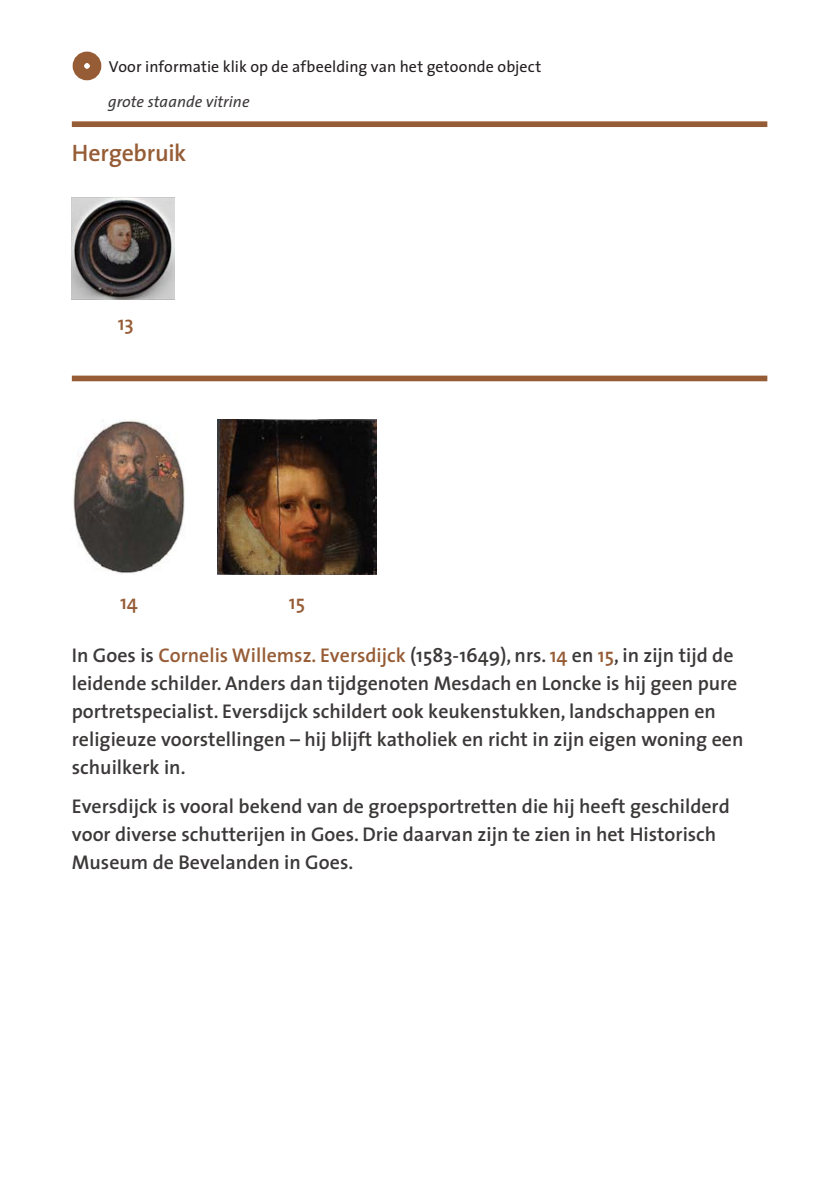
<style>
.page{position:relative;width:840px;height:1191px;background:#fff}
.page>*{position:absolute;margin:0;border:0;box-sizing:border-box;transform-origin:0 0}
.t1{font:600 24px "The Sans";letter-spacing:-.01em;color:#965c35}
.t2{font:600 20px/27.8px "The Sans";color:#3b3838}
.t3{font:600 20px "The Sans";color:#965c35}
.t4{font:16px "The Sans";letter-spacing:.005em;color:#231f20}
.t5{font:italic 16px "The Sans";letter-spacing:.005em;color:#3b3838}
.s1{color:#965c35}
</style>
<div class="page">
<div style="left:73px;top:52px;width:28px;height:28px;border:11px solid #965c35;border-radius:50%"></div>
<div style="left:72px;top:121px;width:694px;height:6px;background:#965c35"></div>
<div style="left:72px;top:375px;width:694px;height:6px;background:#965c35"></div>
<img style="left:218px;top:419px;width:158px;height:155px">
<img style="left:73px;top:419px;width:112px;height:155px">
<img style="left:72px;top:198px;width:102px;height:102px">
<p class="t4" style="left:109px;top:53px;width:433px">Voor informatie klik op de afbeelding van het getoonde object</p>
<p class="t5" style="left:108px;top:88px;width:143px">grote staande vitrine</p>
<p class="t1" style="left:72px;top:133px;width:116px">Hergebruik</p>
<p class="t3" style="left:118px;top:306px;width:18px">13</p>
<p class="t3" style="left:120px;top:585px;width:19px">14</p>
<p class="t3" style="left:289px;top:585px;width:18px">15</p>
<p class="t2" style="left:72px;top:641px;width:672px">In Goes is <span class="s1">Cornelis Willemsz. Eversdijck</span> (1583-1649), nrs. <span class="s1">14</span> en <span class="s1">15</span>, in zijn tijd de leidende schilder. Anders dan tijdgenoten Mesdach en Loncke is hij geen pure portretspecialist. Eversdijck schildert ook keukenstukken, landschappen en religieuze voorstellingen – hij blijft katholiek en richt in zijn eigen woning een schuilkerk in.</p>
<p class="t2" style="left:72px;top:792px;width:659px">Eversdijck is vooral bekend van de groepsportretten die hij heeft geschilderd voor diverse schutterijen in Goes. Drie daarvan zijn te zien in het Historisch<br>Museum de Bevelanden in Goes.</p>
</div>
